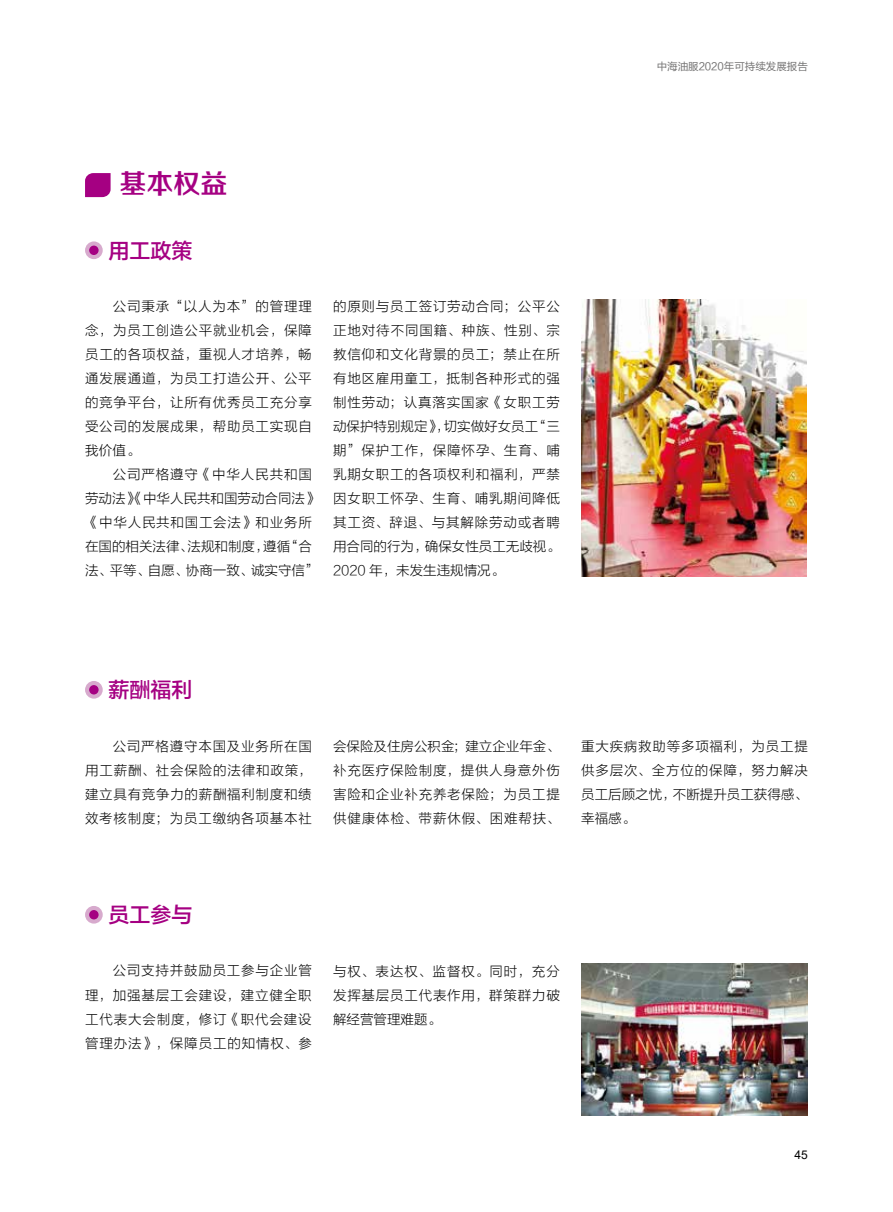
<style>
.page{position:relative;width:893px;height:1212px;background:#fff}
.page>*{position:absolute;margin:0;border:0;box-sizing:border-box;transform-origin:0 0}
.t1{font:27px "FZZZHONGJW GB1 0";color:#a50082}
.t2{font:21px "FZLTZHK GBK1 0";color:#a50082}
.t3{font:13.5px/24px "FZLTKHK GBK1 0";letter-spacing:.055em;color:#000;text-align:justify}
.t4{font:13.5px/24px "FZLTKHK GBK1 0";color:#000}
.t5{font:12px "Arial";color:#000}
.t6{font:10.5px "FZLTHK GBK1 0";color:#727171}
</style>
<div class="page">
<svg style="left:85px;top:173px;width:26px;height:24px"></svg>
<svg style="left:85px;top:241px;width:18px;height:18px"></svg>
<div style="left:89px;top:246px;width:10px;height:9px;background:#a50082;border-radius:50%"></div>
<svg style="left:85px;top:681px;width:18px;height:18px"></svg>
<div style="left:89px;top:685px;width:10px;height:9px;background:#a50082;border-radius:50%"></div>
<div style="left:85px;top:906px;width:18px;height:17px;background:#d7aacd;border-radius:50%"></div>
<div style="left:89px;top:910px;width:10px;height:9px;background:#a50082;border-radius:50%"></div>
<img style="left:581px;top:299px;width:225px;height:278px">
<img style="left:581px;top:964px;width:227px;height:151px">
<h1 class="t1" style="left:119px;top:169px;width:109px">基本权益</h1>
<h2 class="t2" style="left:109px;top:239px;width:85px">用工政策</h2>
<p class="t3" style="left:85px;top:295px;width:228px;text-indent:28px">公司秉承“以人为本”的管理理念，为员工创造公平就业机会，保障员工的各项权益，重视人才培养，畅通发展通道，为员工打造公开、公平的竞争平台，让所有优秀员工充分享受公司的发展成果，帮助员工实现自我价值。</p>
<p class="t4" style="left:85px;top:463px;width:235px;text-indent:28px">公司严格遵守《中华人民共和国劳动法》《中华人民共和国劳动合同法》《中华人民共和国工会法》和业务所在国的相关法律、法规和制度，遵循“合法、平等、自愿、协商一致、诚实守信”</p>
<p class="t3" style="left:333px;top:295px;width:228px">的原则与员工签订劳动合同；公平公正地对待不同国籍、种族、性别、宗教信仰和文化背景的员工；禁止在所有地区雇用童工，抵制各种形式的强制性劳动；认真落实国家《女职工劳动保护特别规定》，切实做好女员工“三期”保护工作，保障怀孕、生育、哺乳期女职工的各项权利和福利，严禁因女职工怀孕、生育、哺乳期间降低其工资、辞退、与其解除劳动或者聘用合同的行为，确保女性员工无歧视。2020 年，未发生违规情况。</p>
<p class="t6" style="left:657px;top:60px;width:153px">中海油服2020年可持续发展报告</p>
<h2 class="t2" style="left:109px;top:678px;width:85px">薪酬福利</h2>
<p class="t3" style="left:85px;top:734px;width:228px;text-indent:28px">公司严格遵守本国及业务所在国用工薪酬、社会保险的法律和政策，建立具有竞争力的薪酬福利制度和绩效考核制度；为员工缴纳各项基本社</p>
<p class="t3" style="left:333px;top:734px;width:228px">会保险及住房公积金；建立企业年金、补充医疗保险制度，提供人身意外伤害险和企业补充养老保险；为员工提供健康体检、带薪休假、困难帮扶、</p>
<p class="t3" style="left:581px;top:734px;width:228px">重大疾病救助等多项福利，为员工提供多层次、全方位的保障，努力解决员工后顾之忧，不断提升员工获得感、幸福感。</p>
<h2 class="t2" style="left:109px;top:903px;width:85px">员工参与</h2>
<p class="t3" style="left:85px;top:959px;width:228px;text-indent:28px">公司支持并鼓励员工参与企业管理，加强基层工会建设，建立健全职工代表大会制度，修订《职代会建设管理办法》，保障员工的知情权、参</p>
<p class="t3" style="left:333px;top:959px;width:228px">与权、表达权、监督权。同时，充分发挥基层员工代表作用，群策群力破解经营管理难题。</p>
<p class="t5" style="left:795px;top:1146px;width:15px">45</p>
</div>
